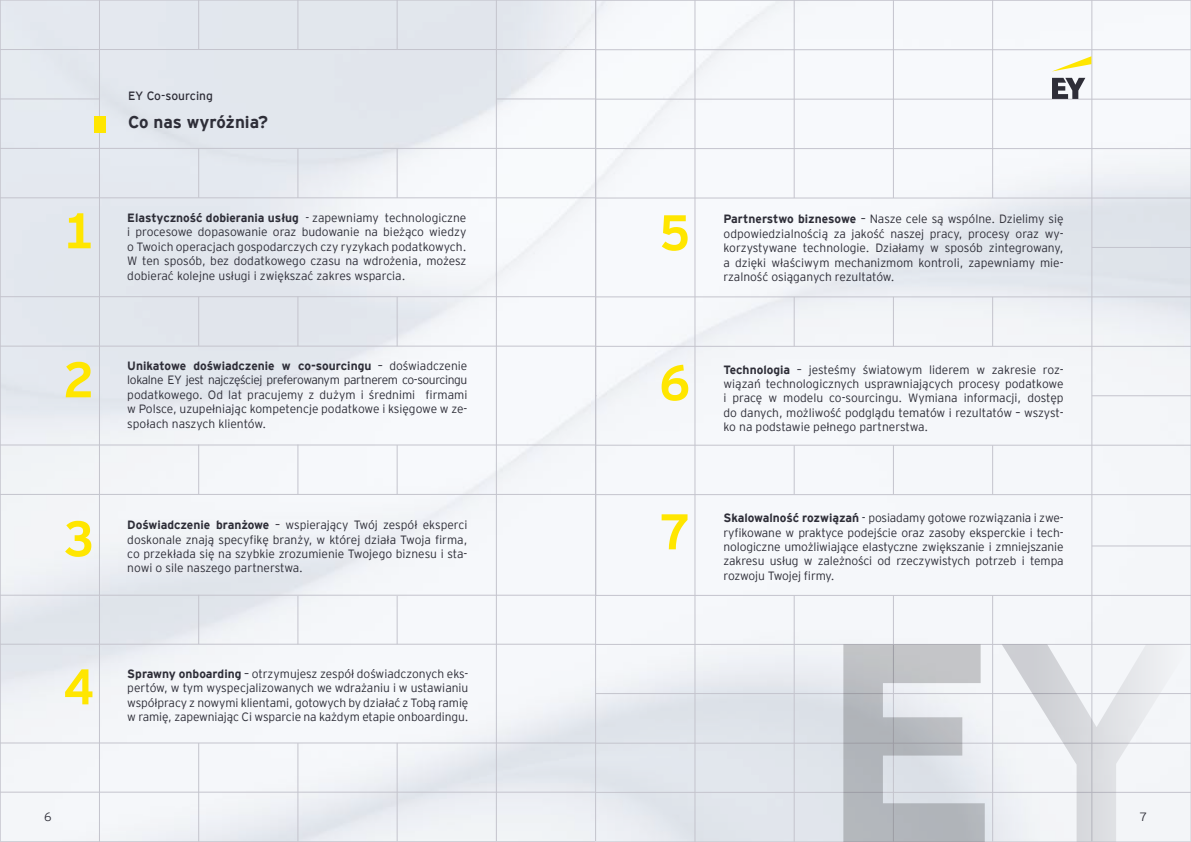
<style>
.page{position:relative;width:1191px;height:842px;background:#fff}
.page>*{position:absolute;margin:0;border:0;box-sizing:border-box;transform-origin:0 0}
.t1{font:700 50px "EY Interstate";color:#ffe600}
.t2{font:700 17px "EY Interstate";color:#2e2e38}
.t3{font:300 12px/14.4px "EY Interstate";letter-spacing:-.01em;color:#2e2e38;text-align:justify}
.t4{font:300 12px "EY Interstate";color:#2e2e38}
.s1{font-weight:700}
</style>
<div class="page">
<img style="left:1px;top:1px;width:1189px;height:840px">
<hr style="left:595px;top:0;width:1px;height:841px;background:#c4c4cd">
<hr style="left:496px;top:0;width:1px;height:841px;background:#c4c4cd">
<hr style="left:397px;top:596px;width:1px;height:48px;background:#c4c4cd">
<hr style="left:298px;top:596px;width:1px;height:48px;background:#c4c4cd">
<hr style="left:298px;top:0;width:1px;height:50px;background:#c4c4cd">
<hr style="left:198px;top:0;width:1px;height:49px;background:#c4c4cd">
<hr style="left:397px;top:0;width:1px;height:49px;background:#c4c4cd">
<hr style="left:198px;top:595px;width:1px;height:49px;background:#c4c4cd">
<hr style="left:99px;top:0;width:1px;height:842px;background:#c4c4cd">
<hr style="left:397px;top:148px;width:1px;height:50px;background:#c4c4cd">
<hr style="left:298px;top:148px;width:1px;height:50px;background:#c4c4cd">
<hr style="left:198px;top:297px;width:1px;height:49px;background:#c4c4cd">
<hr style="left:298px;top:296px;width:1px;height:50px;background:#c4c4cd">
<hr style="left:397px;top:297px;width:1px;height:49px;background:#c4c4cd">
<hr style="left:198px;top:445px;width:1px;height:49px;background:#c4c4cd">
<hr style="left:298px;top:445px;width:1px;height:49px;background:#c4c4cd">
<hr style="left:397px;top:445px;width:1px;height:49px;background:#c4c4cd">
<hr style="left:198px;top:743px;width:1px;height:99px;background:#c4c4cd">
<hr style="left:298px;top:743px;width:1px;height:98px;background:#c4c4cd">
<hr style="left:397px;top:743px;width:1px;height:98px;background:#c4c4cd">
<hr style="left:0;top:0;width:1px;height:841px;background:#c4c4cd">
<hr style="left:0;top:0;width:595px;height:1px;background:#c4c4cd">
<hr style="left:0;top:49px;width:595px;height:1px;background:#c4c4cd">
<hr style="left:496px;top:99px;width:99px;height:1px;background:#c4c4cd">
<hr style="left:0;top:148px;width:595px;height:1px;background:#c4c4cd">
<hr style="left:0;top:198px;width:595px;height:1px;background:#c4c4cd">
<hr style="left:0;top:296px;width:595px;height:1px;background:#c4c4cd">
<hr style="left:0;top:346px;width:595px;height:1px;background:#c4c4cd">
<hr style="left:0;top:445px;width:595px;height:1px;background:#c4c4cd">
<hr style="left:0;top:494px;width:595px;height:1px;background:#c4c4cd">
<hr style="left:0;top:595px;width:595px;height:1px;background:#c4c4cd">
<hr style="left:0;top:99px;width:99px;height:1px;background:#c4c4cd">
<hr style="left:99px;top:644px;width:496px;height:1px;background:#c4c4cd">
<hr style="left:0;top:743px;width:595px;height:1px;background:#c4c4cd">
<hr style="left:0;top:792px;width:595px;height:1px;background:#c4c4cd">
<hr style="left:0;top:841px;width:595px;height:1px;background:#c4c4cd">
<hr style="left:0;top:644px;width:99px;height:1px;background:#c4c4cd">
<hr style="left:1190px;top:0;width:1px;height:841px;background:#c4c4cd">
<hr style="left:1091px;top:0;width:1px;height:841px;background:#c4c4cd">
<hr style="left:992px;top:595px;width:1px;height:246px;background:#c4c4cd">
<hr style="left:893px;top:595px;width:1px;height:247px;background:#c4c4cd">
<hr style="left:893px;top:0;width:1px;height:198px;background:#c4c4cd">
<hr style="left:794px;top:0;width:1px;height:198px;background:#c4c4cd">
<hr style="left:992px;top:0;width:1px;height:198px;background:#c4c4cd">
<hr style="left:794px;top:595px;width:1px;height:247px;background:#c4c4cd">
<hr style="left:694px;top:0;width:1px;height:842px;background:#c4c4cd">
<hr style="left:794px;top:445px;width:1px;height:49px;background:#c4c4cd">
<hr style="left:893px;top:445px;width:1px;height:49px;background:#c4c4cd">
<hr style="left:992px;top:445px;width:1px;height:49px;background:#c4c4cd">
<hr style="left:794px;top:297px;width:1px;height:49px;background:#c4c4cd">
<hr style="left:893px;top:297px;width:1px;height:49px;background:#c4c4cd">
<hr style="left:992px;top:297px;width:1px;height:49px;background:#c4c4cd">
<hr style="left:595px;top:0;width:596px;height:1px;background:#c4c4cd">
<hr style="left:595px;top:49px;width:596px;height:1px;background:#c4c4cd">
<hr style="left:595px;top:99px;width:596px;height:1px;background:#c4c4cd">
<hr style="left:595px;top:148px;width:596px;height:1px;background:#c4c4cd">
<hr style="left:595px;top:198px;width:596px;height:1px;background:#c4c4cd">
<hr style="left:1091px;top:247px;width:100px;height:1px;background:#c4c4cd">
<hr style="left:595px;top:297px;width:596px;height:1px;background:#c4c4cd">
<hr style="left:595px;top:346px;width:596px;height:1px;background:#c4c4cd">
<hr style="left:1091px;top:395px;width:100px;height:1px;background:#c4c4cd">
<hr style="left:595px;top:445px;width:596px;height:1px;background:#c4c4cd">
<hr style="left:595px;top:494px;width:596px;height:1px;background:#c4c4cd">
<hr style="left:1091px;top:546px;width:100px;height:1px;background:#c4c4cd">
<hr style="left:595px;top:595px;width:596px;height:1px;background:#c4c4cd">
<hr style="left:595px;top:644px;width:596px;height:1px;background:#c4c4cd">
<hr style="left:595px;top:693px;width:596px;height:1px;background:#c4c4cd">
<hr style="left:595px;top:743px;width:596px;height:1px;background:#c4c4cd">
<hr style="left:595px;top:792px;width:596px;height:1px;background:#c4c4cd">
<hr style="left:595px;top:841px;width:596px;height:1px;background:#c4c4cd">
<hr style="left:198px;top:148px;width:1px;height:50px;background:#c4c4cd">
<svg style="left:843px;top:644px;width:141px;height:198px;background:#c6c9ce"></svg>
<img style="left:1001px;top:644px;width:189px;height:198px">
<div style="left:94px;top:116px;width:12px;height:16px;background:#ffe600"></div>
<svg style="left:1051px;top:56px;width:40px;height:15px"></svg>
<svg style="left:1052px;top:78px;width:33px;height:21px"></svg>
<p class="t4" style="left:128px;top:87px;width:86px">EY Co-sourcing</p>
<h2 class="t2" style="left:128px;top:109px;width:142px">Co nas wyróżnia?</h2>
<h1 class="t1" style="left:63px;top:195px;width:33px">1</h1>
<p class="t3" style="left:127px;top:210px;width:341px"><span class="s1">Elastyczność dobierania usług</span> - zapewniamy technologiczne i procesowe dopasowanie oraz budowanie na bieżąco wiedzy o Twoich operacjach gospodarczych czy ryzykach podatkowych.<br>W ten sposób, bez dodatkowego czasu na wdrożenia, możesz dobierać kolejne usługi i zwiększać zakres wsparcia.</p>
<h1 class="t1" style="left:63px;top:344px;width:33px">2</h1>
<p class="t3" style="left:127px;top:358px;width:342px"><span class="s1">Unikatowe doświadczenie w co-sourcingu</span> – doświadczenie lokalne EY jest najczęściej preferowanym partnerem co-sourcingu podatkowego. Od lat pracujemy z dużym i średnimi firmami w Polsce, uzupełniając kompetencje podatkowe i księgowe w ze&shy;społach naszych klientów.</p>
<h1 class="t1" style="left:63px;top:503px;width:33px">3</h1>
<p class="t3" style="left:127px;top:517px;width:342px"><span class="s1">Doświadczenie branżowe</span> – wspierający Twój zespół eksperci doskonale znają specyfikę branży, w której działa Twoja firma, co przekłada się na szybkie zrozumienie Twojego biznesu i sta&shy;nowi o sile naszego partnerstwa.</p>
<h1 class="t1" style="left:63px;top:651px;width:33px">4</h1>
<p class="t3" style="left:44px;top:808px;width:9px">6</p>
<p class="t3" style="left:127px;top:666px;width:343px"><span class="s1">Sprawny onboarding</span> – otrzymujesz zespół doświadczonych eks&shy;pertów, w tym wyspecjalizowanych we wdrażaniu i w ustawianiu współpracy z nowymi klientami, gotowych by działać z Tobą ramię w ramię, zapewniając Ci wsparcie na każdym etapie onboardingu.</p>
<h1 class="t1" style="left:659px;top:197px;width:32px">5</h1>
<p class="t3" style="left:723px;top:211px;width:342px"><span class="s1">Partnerstwo biznesowe</span> – Nasze cele są wspólne. Dzielimy się odpowiedzialnością za jakość naszej pracy, procesy oraz wy&shy;korzystywane technologie. Działamy w sposób zintegrowany, a dzięki właściwym mechanizmom kontroli, zapewniamy mie&shy;rzalność osiąganych rezultatów.</p>
<h1 class="t1" style="left:659px;top:347px;width:32px">6</h1>
<p class="t3" style="left:723px;top:361px;width:342px"><span class="s1">Technologia</span> – jesteśmy światowym liderem w zakresie roz&shy;wiązań technologicznych usprawniających procesy podatkowe i pracę w modelu co-sourcingu. Wymiana informacji, dostęp do danych, możliwość podglądu tematów i rezultatów – wszyst&shy;ko na podstawie pełnego partnerstwa.</p>
<h1 class="t1" style="left:659px;top:496px;width:32px">7</h1>
<p class="t3" style="left:723px;top:510px;width:341px"><span class="s1">Skalowalność rozwiązań</span> - posiadamy gotowe rozwiązania i zwe&shy;ryfikowane w praktyce podejście oraz zasoby eksperckie i tech&shy;nologiczne umożliwiające elastyczne zwiększanie i zmniejszanie zakresu usług w zależności od rzeczywistych potrzeb i tempa rozwoju Twojej firmy.</p>
<p class="t3" style="left:1139px;top:808px;width:9px">7</p>
</div>
